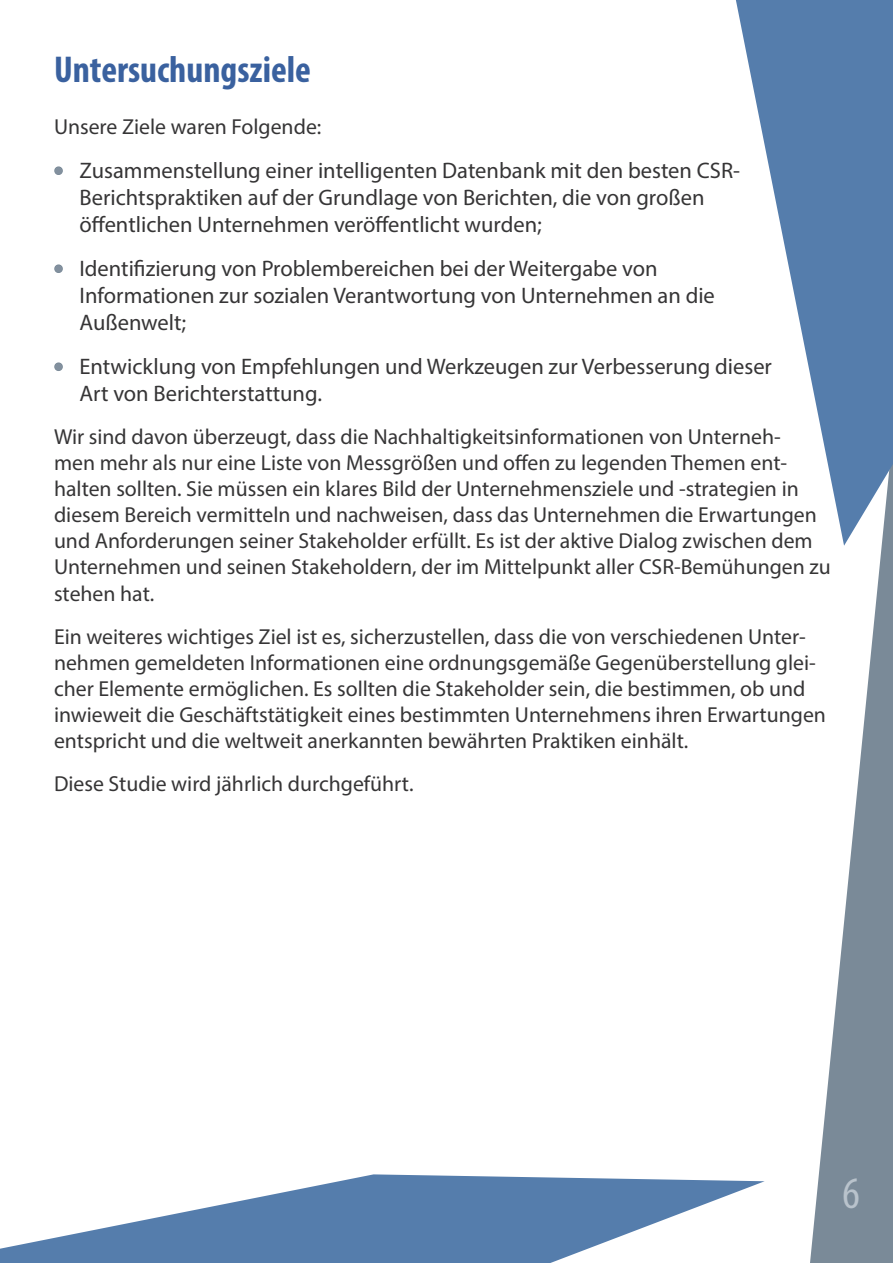
<style>
.page{position:relative;width:893px;height:1263px;background:#fff}
.page>*{position:absolute;margin:0;border:0;box-sizing:border-box;transform-origin:0 0}
.t1{font:condensed 45px "Myriad Pro";color:#b9c3cc}
.t2{font:700 condensed 37.5px "Myriad Pro";color:#3a619f}
.t3{font:22.5px/27px "Myriad Pro";color:#363536}
.t4{font:21.75px/26.1px "Myriad Pro";color:#363536}
.s1{font-weight:700;font-size:27px;color:#82909e}
</style>
<div class="page">
<div style="left:54px;top:166px;width:9px;height:9px;border:2px solid #7a8a98;border-radius:50%"></div>
<div style="left:54px;top:264px;width:9px;height:9px;border:2px solid #7a8a98;border-radius:50%"></div>
<div style="left:54px;top:362px;width:9px;height:9px;border:2px solid #7a8a98;border-radius:50%"></div>
<svg style="left:0;top:1174px;width:765px;height:89px;fill:#557dac"></svg>
<svg style="left:810px;top:546px;width:83px;height:717px;fill:#7a8a98"></svg>
<svg style="left:736px;top:0;width:157px;height:546px;fill:#557dac"></svg>
<h2 class="t2" style="left:54px;top:46px;width:258px">Untersuchungsziele</h2>
<p class="t4" style="left:54px;top:113px;width:269px">Unsere Ziele waren Folgende:</p>
<p class="t3" style="left:80px;top:156px;width:662px;text-indent:-26px"><span class="s1">•</span> Zusammenstellung einer intelligenten Datenbank mit den besten CSR-<br>Berichtspraktiken auf der Grundlage von Berichten, die von großen öffentlichen Unternehmen veröffentlicht wurden;</p>
<p class="t3" style="left:80px;top:254px;width:637px;text-indent:-26px"><span class="s1">•</span> Identifizierung von Problembereichen bei der Weitergabe von<br>Informationen zur sozialen Verantwortung von Unternehmen an die<br>Außenwelt;</p>
<p class="t3" style="left:80px;top:352px;width:694px;text-indent:-26px"><span class="s1">•</span> Entwicklung von Empfehlungen und Werkzeugen zur Verbesserung dieser<br>Art von Berichterstattung.</p>
<p class="t4" style="left:54px;top:423px;width:778px">Wir sind davon überzeugt, dass die Nachhaltigkeitsinformationen von Unterneh-<br>men mehr als nur eine Liste von Messgrößen und offen zu legenden Themen ent&shy;halten sollten. Sie müssen ein klares Bild der Unternehmensziele und -strategien in diesem Bereich vermitteln und nachweisen, dass das Unternehmen die Erwartungen und Anforderungen seiner Stakeholder erfüllt. Es ist der aktive Dialog zwischen dem Unternehmen und seinen Stakeholdern, der im Mittelpunkt aller CSR-Bemühungen zu stehen hat.</p>
<p class="t4" style="left:54px;top:623px;width:773px">Ein weiteres wichtiges Ziel ist es, sicherzustellen, dass die von verschiedenen Unter&shy;nehmen gemeldeten Informationen eine ordnungsgemäße Gegenüberstellung glei&shy;cher Elemente ermöglichen. Es sollten die Stakeholder sein, die bestimmen, ob und inwieweit die Geschäftstätigkeit eines bestimmten Unternehmens ihren Erwartungen entspricht und die weltweit anerkannten bewährten Praktiken einhält.</p>
<p class="t4" style="left:54px;top:770px;width:361px">Diese Studie wird jährlich durchgeführt.</p>
<h1 class="t1" style="left:843px;top:1166px;width:19px">6</h1>
</div>
